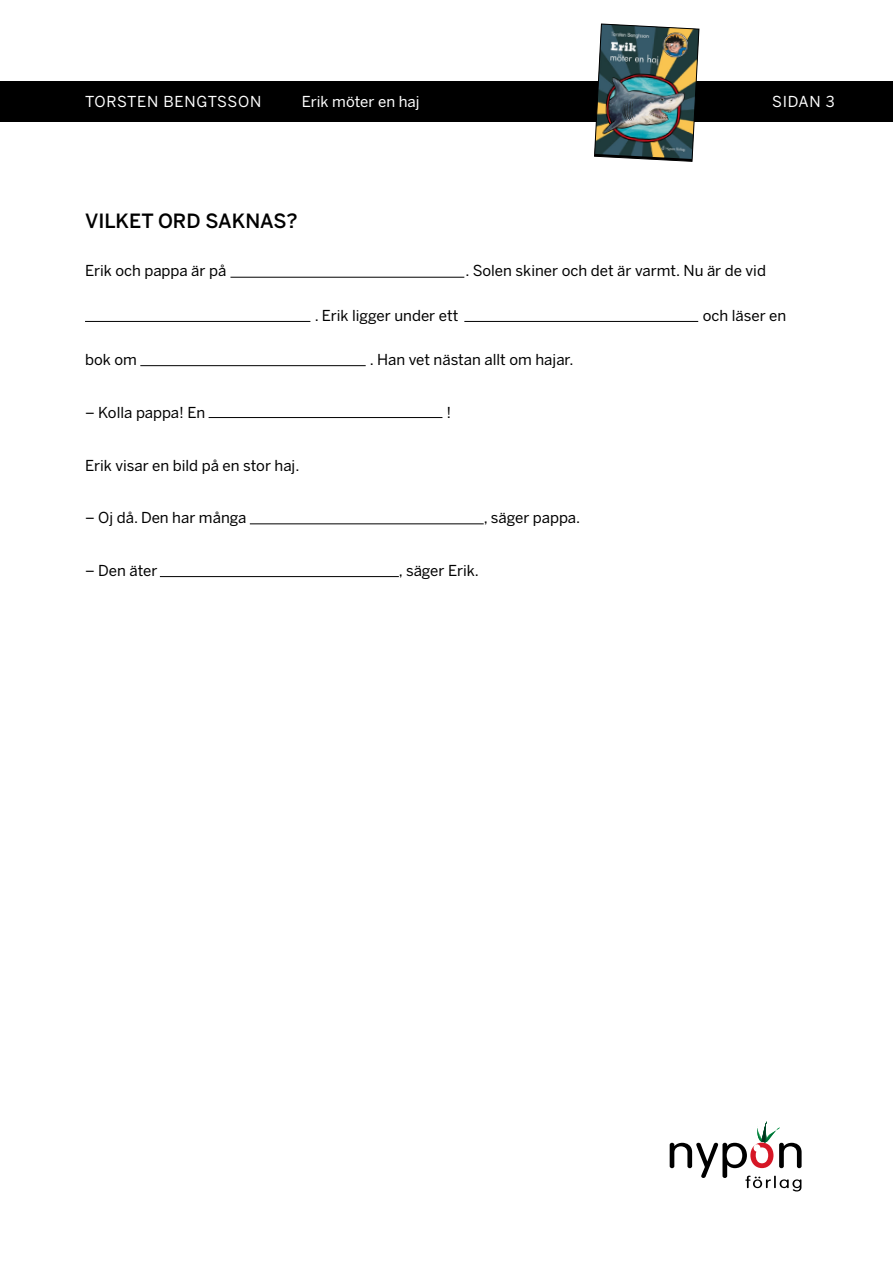
<style>
.page{position:relative;width:893px;height:1263px;background:#fff}
.page>*{position:absolute;margin:0;border:0;box-sizing:border-box;transform-origin:0 0}
.t1{font:500 19.5px "Benton Sans";color:#000}
.t2{font:15px "Benton Sans";color:#000}
.t3{font:15px "Benton Sans";letter-spacing:.015em;color:#fff}
.t4{font:15px "Benton Sans";letter-spacing:.045em;color:#fff}
</style>
<div class="page">
<div style="left:0;top:81px;width:893px;height:40px;background:#000"></div>
<svg style="left:670px;top:1121px;width:132px;height:70px"></svg>
<img style="left:594px;top:23px;width:105px;height:139px">
<hr style="left:230px;top:277px;width:234px;height:1px;background:#000">
<hr style="left:85px;top:321px;width:225px;height:1px;background:#000">
<hr style="left:464px;top:321px;width:234px;height:1px;background:#000">
<hr style="left:140px;top:365px;width:226px;height:1px;background:#000">
<hr style="left:209px;top:417px;width:233px;height:1px;background:#000">
<hr style="left:250px;top:523px;width:234px;height:1px;background:#000">
<hr style="left:160px;top:576px;width:239px;height:1px;background:#000">
<p class="t4" style="left:85px;top:93px;width:178px">TORSTEN BENGTSSON</p>
<p class="t3" style="left:302px;top:93px;width:119px">Erik möter en haj</p>
<p class="t3" style="left:772px;top:93px;width:64px">SIDAN 3</p>
<h1 class="t1" style="left:85px;top:210px;width:214px">VILKET ORD SAKNAS?</h1>
<p class="t2" style="left:85px;top:262px;width:143px">Erik och pappa är på</p>
<p class="t2" style="left:466px;top:262px;width:302px">. Solen skiner och det är varmt. Nu är de vid</p>
<p class="t2" style="left:315px;top:307px;width:145px">. Erik ligger under ett</p>
<p class="t2" style="left:703px;top:307px;width:85px">och läser en</p>
<p class="t2" style="left:85px;top:351px;width:53px">bok om</p>
<p class="t2" style="left:370px;top:351px;width:205px">. Han vet nästan allt om hajar.</p>
<p class="t2" style="left:85px;top:404px;width:122px">– Kolla pappa! En</p>
<p class="t2" style="left:446px;top:404px;width:6px">!</p>
<p class="t2" style="left:85px;top:456px;width:216px">Erik visar en bild på en stor haj.</p>
<p class="t2" style="left:85px;top:509px;width:163px">– Oj då. Den har många</p>
<p class="t2" style="left:484px;top:509px;width:98px">, säger pappa.</p>
<p class="t2" style="left:85px;top:562px;width:74px">– Den äter</p>
<p class="t2" style="left:399px;top:562px;width:82px">, säger Erik.</p>
</div>
